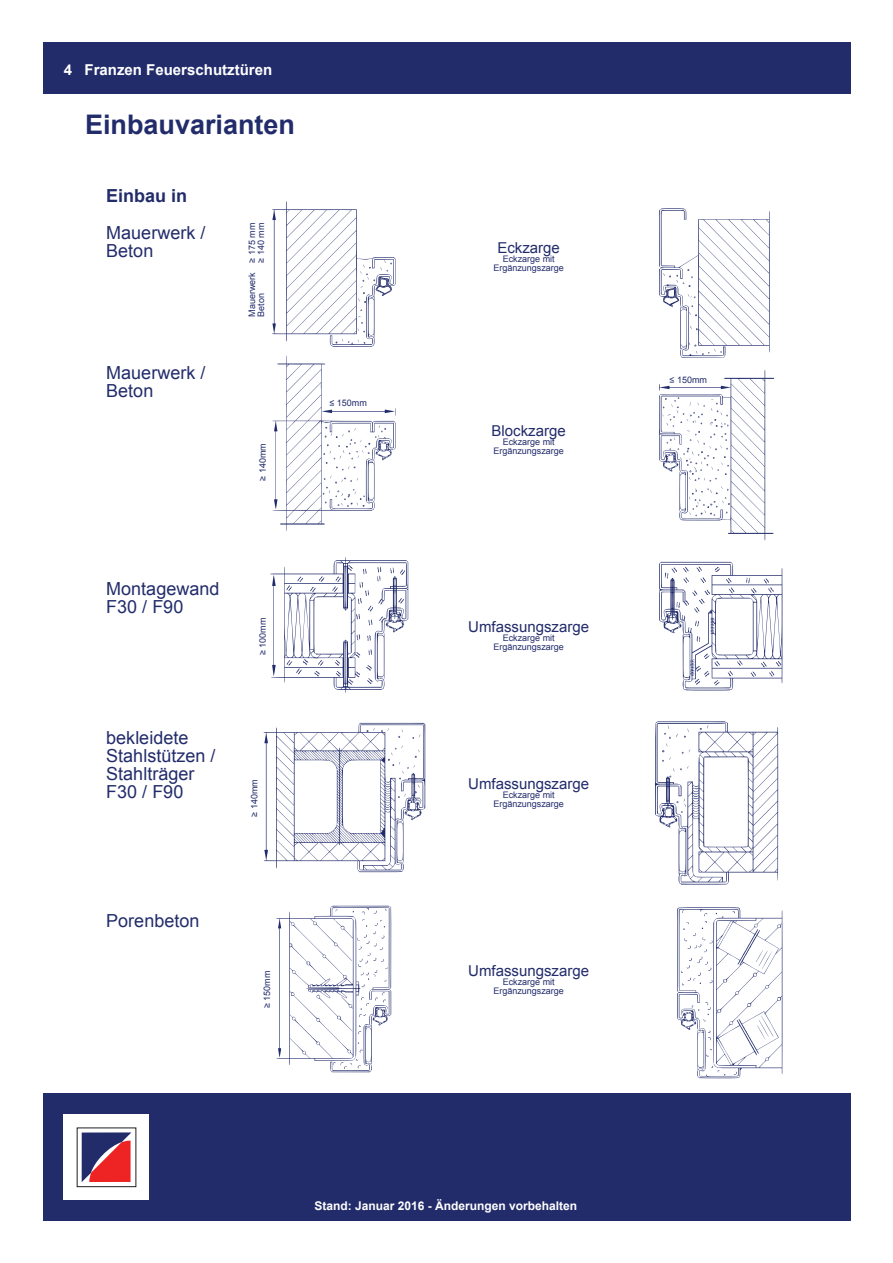
<style>
.page{position:relative;width:893px;height:1263px;background:#fff}
.page>*{position:absolute;margin:0;border:0;box-sizing:border-box;transform-origin:0 0}
.t1{font:700 27px "Arial";color:#222c6b}
.t2{font:18px/18px "Arial";color:#222c6b}
.t3{font:700 18px "Arial";color:#222c6b}
.t4{font:15px "Arial";color:#222c6b}
.t5{font:700 15px "Arial";color:#fff}
.t6{font:700 12px "Arial";color:#fff}
.t7{font:9px/9px "Arial";color:#222c6b;text-align:center}
</style>
<div class="page">
<div style="left:43px;top:1093px;width:807px;height:127px;background:#222c6b"></div>
<div style="left:43px;top:43px;width:807px;height:51px;background:#222c6b"></div>
<div style="left:64px;top:1114px;width:85px;height:85px;background:#fff"></div>
<svg style="left:659px;top:208px;width:111px;height:150px"></svg>
<svg style="left:659px;top:562px;width:123px;height:128px"></svg>
<svg style="left:655px;top:721px;width:123px;height:163px"></svg>
<svg style="left:677px;top:907px;width:105px;height:171px"></svg>
<svg style="left:272px;top:201px;width:123px;height:146px"></svg>
<svg style="left:272px;top:355px;width:123px;height:176px"></svg>
<svg style="left:659px;top:370px;width:115px;height:170px"></svg>
<svg style="left:270px;top:557px;width:138px;height:136px"></svg>
<svg style="left:264px;top:723px;width:161px;height:149px"></svg>
<svg style="left:276px;top:906px;width:115px;height:166px"></svg>
<svg style="left:82px;top:1132px;width:49px;height:50px;background:#953c58"></svg>
<h3 class="t5" style="left:64px;top:61px;width:210px">4 Franzen Feuerschutztüren</h3>
<h1 class="t1" style="left:85px;top:110px;width:212px">Einbauvarianten</h1>
<h2 class="t3" style="left:106px;top:186px;width:82px">Einbau in</h2>
<h2 class="t2" style="left:106px;top:223px;width:101px">Mauerwerk /<br>Beton</h2>
<h2 class="t2" style="left:106px;top:364px;width:101px">Mauerwerk /<br>Beton</h2>
<p class="t7" style="left:248px;top:317px;width:95px;text-align:left;rotate:-90deg">Mauerwerk ≥ 175 mm<br>Beton</p>
<p class="t7" style="left:257px;top:263px;width:41px;rotate:-90deg">≥ 140 mm</p>
<p class="t7" style="left:258px;top:481px;width:39px;rotate:-90deg">≥ 140mm</p>
<p class="t7" style="left:329px;top:399px;width:39px">≤ 150mm</p>
<h2 class="t2" style="left:106px;top:580px;width:115px">Montagewand<br>F30 / F90</h2>
<h2 class="t2" style="left:106px;top:729px;width:111px">bekleidete<br>Stahlstützen /<br>Stahlträger<br>F30 / F90</h2>
<p class="t7" style="left:258px;top:655px;width:39px;rotate:-90deg">≥ 100mm</p>
<p class="t7" style="left:250px;top:817px;width:39px;rotate:-90deg">≥ 140mm</p>
<h2 class="t2" style="left:106px;top:912px;width:95px">Porenbeton</h2>
<p class="t7" style="left:262px;top:1008px;width:39px;rotate:-90deg">≥ 150mm</p>
<h3 class="t4" style="left:497px;top:240px;width:64px">Eckzarge</h3>
<p class="t7" style="left:493px;top:254px;width:72px">Eckzarge mit<br>Ergänzungszarge</p>
<h3 class="t4" style="left:492px;top:422px;width:76px">Blockzarge</h3>
<p class="t7" style="left:493px;top:437px;width:72px">Eckzarge mit<br>Ergänzungszarge</p>
<h3 class="t4" style="left:468px;top:618px;width:122px">Umfassungszarge</h3>
<p class="t7" style="left:493px;top:633px;width:72px">Eckzarge mit<br>Ergänzungszarge</p>
<h3 class="t4" style="left:468px;top:775px;width:122px">Umfassungszarge</h3>
<p class="t7" style="left:493px;top:790px;width:72px">Eckzarge mit<br>Ergänzungszarge</p>
<h3 class="t4" style="left:468px;top:963px;width:122px">Umfassungszarge</h3>
<p class="t7" style="left:493px;top:978px;width:72px">Eckzarge mit<br>Ergänzungszarge</p>
<h3 class="t6" style="left:314px;top:1199px;width:264px">Stand: Januar 2016 - Änderungen vorbehalten</h3>
<p class="t7" style="left:670px;top:375px;width:39px">≤ 150mm</p>
</div>
